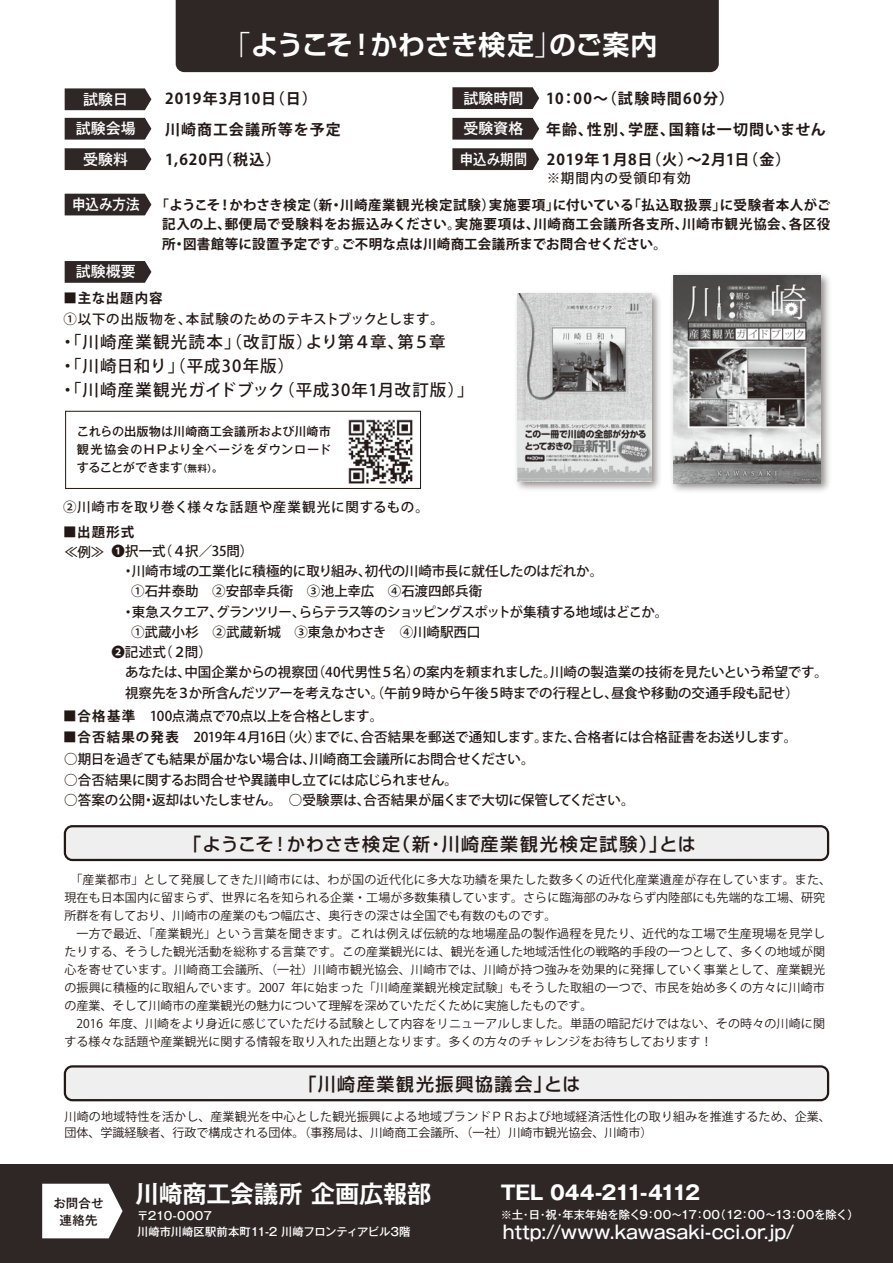
<style>
.page{position:relative;width:893px;height:1263px;background:#fff}
.page>*{position:absolute;margin:0;border:0;box-sizing:border-box;transform-origin:0 0}
.t1{font:700 27px "Shin Go Pro De";letter-spacing:-.015em;color:#fff}
.t2{font:700 24.15px "Gothic MB101 Pro De";letter-spacing:-.01em;color:#fff}
.t3{font:700 19.65px "Gothic MB101 Pro";letter-spacing:-.065em;color:#fff}
.t4{font:500 18.15px "Gothic MB101 Pro";letter-spacing:-.005em;color:#fff;scale:.95 1}
.t5{font:500 18px "Shin Go Pro";letter-spacing:.08em;color:#221815}
.t6{font:500 16.5px/24px "Koz Go Pro";letter-spacing:.06em;color:#221815}
.t7{font:700 15px "Koz Go Pro";letter-spacing:.065em;color:#221815}
.t8{font:500 15px "Gothic MB101 Pro";color:#fff}
.t9{font:700 15px "Koz Go Pro";letter-spacing:.035em;color:#221815}
.t10{font:700 15px "Koz Go Pro";letter-spacing:.085em;color:#221815}
.t11{font:700 15px "Koz Go Pro";letter-spacing:.04em;color:#221815}
.t12{font:500 15px "Gothic MB101 Pro";color:#fff;scale:.9 1}
.t13{font:500 13.5px/20.2px "Koz Go Pro";letter-spacing:-.015em;color:#221815}
.t14{font:700 13.5px/19.5px "Koz Go Pro";letter-spacing:.025em;color:#221815;text-align:justify}
.t15{font:500 13.5px "Koz Go Pro";letter-spacing:.045em;color:#221815}
.t16{font:500 13.5px "Koz Go Pro";letter-spacing:.05em;color:#221815}
.t17{font:500 13.5px "Koz Go Pro";letter-spacing:.075em;color:#221815}
.t18{font:500 12.45px/16.6px "Gothic MB101 Pro";letter-spacing:.025em;color:#221815;text-align:center}
.t19{font:500 12.15px/18px "Gothic MB101 Pro";letter-spacing:.005em;color:#221815;text-align:justify}
.t20{font:12px/18px "Koz Go Pr 6 N";letter-spacing:.015em;color:#221815}
.t21{font:500 11.25px/15.1px "Gothic MB101 Pro";letter-spacing:-.01em;color:#fff}
.s1{font-family:"Shin Go Pro";font-weight:300}
.s2{font-family:"Gothic MB101 Pro";font-weight:500;font-size:15px;color:#fff}
.s3{font-size:9.75px}
.s4{font-weight:700}
</style>
<div class="page">
<div style="left:176px;top:0;width:543px;height:72px;background:#2f2725"></div>
<svg style="left:64px;top:825px;width:765px;height:36px"></svg>
<svg style="left:64px;top:1065px;width:765px;height:36px"></svg>
<div style="left:0;top:1164px;width:893px;height:99px;background:#2f2725"></div>
<img style="left:672px;top:274px;width:158px;height:218px">
<img style="left:673px;top:275px;width:148px;height:209px">
<img style="left:376px;top:293px;width:284px;height:197px">
<img style="left:517px;top:294px;width:134px;height:187px">
<svg style="left:65px;top:88px;width:86px;height:22px;background:#393230"></svg>
<svg style="left:65px;top:261px;width:86px;height:22px;background:#38302e"></svg>
<div style="left:65px;top:194px;width:86px;height:21px;background:#2f2725"></div>
<svg style="left:452px;top:87px;width:87px;height:22px;background:#393230"></svg>
<svg style="left:452px;top:118px;width:87px;height:22px;background:#3a3331"></svg>
<svg style="left:65px;top:148px;width:86px;height:22px;background:#38302e"></svg>
<svg style="left:452px;top:148px;width:87px;height:22px;background:#393230"></svg>
<svg style="left:65px;top:118px;width:86px;height:22px;background:#39312f"></svg>
<img style="left:348px;top:413px;width:72px;height:77px">
<div style="left:65px;top:411px;width:356px;height:78px;border:1px solid #221815"></div>
<svg style="left:42px;top:1184px;width:81px;height:54px;background:#ebebea"></svg>
<h1 class="t1" style="left:223px;top:22px;width:436px"><span class="s1">「</span>ようこそ！かわさき検定<span class="s1">」</span>のご案内</h1>
<p class="t8" style="left:83px;top:87px;width:47px">試験日</p>
<p class="t11" style="left:165px;top:89px;width:153px">2019年3月10日（日）</p>
<p class="t8" style="left:76px;top:116px;width:62px">試験会場</p>
<p class="t7" style="left:165px;top:120px;width:177px">川崎商工会議所等を予定</p>
<p class="t8" style="left:464px;top:85px;width:61px">試験時間</p>
<p class="t10" style="left:546px;top:89px;width:190px">10：00～（試験時間60分）</p>
<p class="t8" style="left:464px;top:116px;width:61px">受験資格</p>
<p class="t7" style="left:546px;top:120px;width:281px">年齢、性別、学歴、国籍は一切問いません</p>
<p class="t8" style="left:83px;top:146px;width:47px">受験料</p>
<p class="t7" style="left:165px;top:150px;width:117px">1,620円（税込）</p>
<p class="t12" style="left:460px;top:146px;width:76px">申込み期間</p>
<p class="t9" style="left:547px;top:150px;width:245px">2019年１月8日（火）～2月1日（金）</p>
<p class="t17" style="left:547px;top:170px;width:145px">※期間内の受領印有効</p>
<p class="t14" style="left:162px;top:196px;width:670px;text-indent:-90px"><span class="s2">申込み方法</span> 「ようこそ！かわさき検定（新・川崎産業観光検定試験）実施要項」に付いている「払込取扱票」に受験者本人がご記入の上、郵便局で受験料をお振込みください。実施要項は、川崎商工会議所各支所、川崎市観光協会、各区役所・図書館等に設置予定です。ご不明な点は川崎商工会議所までお問合せください。</p>
<p class="t8" style="left:76px;top:259px;width:62px">試験概要</p>
<p class="t14" style="left:64px;top:289px;width:101px">■主な出題内容</p>
<p class="t15" style="left:64px;top:310px;width:382px">①以下の出版物を、本試験のためのテキストブックとします。</p>
<h3 class="t6" style="left:59px;top:330px;width:416px">・「川崎産業観光読本」（改訂版）より第４章、第５章<br>・「川崎日和り」（平成30年版）<br>・「川崎産業観光ガイドブック（平成30年1月改訂版）」</h3>
<p class="t19" style="left:77px;top:421px;width:256px">これらの出版物は川崎商工会議所および川崎市観光協会のＨＰより全ページをダウンロードすることができます<span class="s3">（無料）</span>。</p>
<p class="t16" style="left:63px;top:498px;width:367px">②川崎市を取り巻く様々な話題や産業観光に関するもの。</p>
<p class="t14" style="left:63px;top:523px;width:73px">■出題形式</p>
<p class="t13" style="left:64px;top:542px;width:41px">≪例≫</p>
<p class="t13" style="left:112px;top:541px;width:718px">❶択一式（４択／35問）<br>　・川崎市域の工業化に積極的に取り組み、初代の川崎市長に就任したのはだれか。<br>　 ①石井泰助　②安部幸兵衛　③池上幸広　④石渡四郎兵衛<br>　・東急スクエア、グランツリー、ららテラス等のショッピングスポットが集積する地域はどこか。<br>　 ①武蔵小杉　②武蔵新城　③東急かわさき　④川崎駅西口<br>❷記述式（２問）<br>　あなたは、中国企業からの視察団（40代男性５名）の案内を頼まれました。川崎の製造業の技術を見たいという希望です。　視察先を３か所含んだツアーを考えなさい。（午前９時から午後５時までの行程とし、昼食や移動の交通手段も記せ）</p>
<p class="t13" style="left:63px;top:706px;width:322px"><span class="s4">■合格基準</span> 100点満点で70点以上を合格とします。</p>
<p class="t13" style="left:63px;top:728px;width:736px"><span class="s4">■合否結果の発表</span> 2019年４月16日（火）までに、合否結果を郵送で通知します。また、合格者には合格証書をお送りします。</p>
<p class="t13" style="left:64px;top:750px;width:472px">○期日を過ぎても結果が届かない場合は、川崎商工会議所にお問合せください。</p>
<p class="t13" style="left:64px;top:770px;width:395px">○合否結果に関するお問合せや異議申し立てには応じられません。</p>
<p class="t13" style="left:64px;top:790px;width:572px">○答案の公開・返却はいたしません。　○受験票は、合否結果が届くまで大切に保管してください。</p>
<h3 class="t5" style="left:183px;top:829px;width:514px">「ようこそ！かわさき検定（新・川崎産業観光検定試験）」とは</h3>
<p class="t20" style="left:65px;top:870px;width:768px">　「産業都市」として発展してきた川崎市には、わが国の近代化に多大な功績を果たした数多くの近代化産業遺産が存在しています。また、現在も日本国内に留まらず、世界に名を知られる企業・工場が多数集積しています。さらに臨海部のみならず内陸部にも先端的な工場、研究所群を有しており、川崎市の産業のもつ幅広さ、奥行きの深さは全国でも有数のものです。<br>　一方で最近、「産業観光」という言葉を聞きます。これは例えば伝統的な地場産品の製作過程を見たり、近代的な工場で生産現場を見学したりする、そうした観光活動を総称する言葉です。この産業観光には、観光を通した地域活性化の戦略的手段の一つとして、多くの地域が関心を寄せています。川崎商工会議所、（一社）川崎市観光協会、川崎市では、川崎が持つ強みを効果的に発揮していく事業として、産業観光の振興に積極的に取組んでいます。2007 年に始まった「川崎産業観光検定試験」もそうした取組の一つで、市民を始め多くの方々に川崎市の産業、そして川崎市の産業観光の魅力について理解を深めていただくために実施したものです。<br>　2016 年度、川崎をより身近に感じていただける試験として内容をリニューアルしました。単語の暗記だけではない、その時々の川崎に関する様々な話題や産業観光に関する情報を取り入れた出題となります。多くの方々のチャレンジをお待ちしております！</p>
<h3 class="t5" style="left:299px;top:1069px;width:283px">「川崎産業観光振興協議会」とは</h3>
<p class="t20" style="left:65px;top:1108px;width:768px;line-height:16.5px">川崎の地域特性を活かし、産業観光を中心とした観光振興による地域ブランドＰＲおよび地域経済活性化の取り組みを推進するため、企業、団体、学識経験者、行政で構成される団体。（事務局は、川崎商工会議所、（一社）川崎市観光協会、川崎市）</p>
<p class="t18" style="left:53px;top:1194px;width:52px">お問合せ連絡先</p>
<h2 class="t2" style="left:135px;top:1174px;width:298px">川崎商工会議所 企画広報部</h2>
<p class="t21" style="left:137px;top:1207px;width:275px">〒210-0007<br>川崎市川崎区駅前本町11-2 川崎フロンティアビル3階</p>
<h3 class="t3" style="left:501px;top:1176px;width:201px">TEL 044-211-4112</h3>
<p class="t21" style="left:501px;top:1206px;width:360px">※土・日・祝・年末年始を除く9：00～17：00（12：00～13：00を除く）</p>
<h3 class="t4" style="left:503px;top:1217px;width:308px">http://www.kawasaki-cci.or.jp/</h3>
</div>
